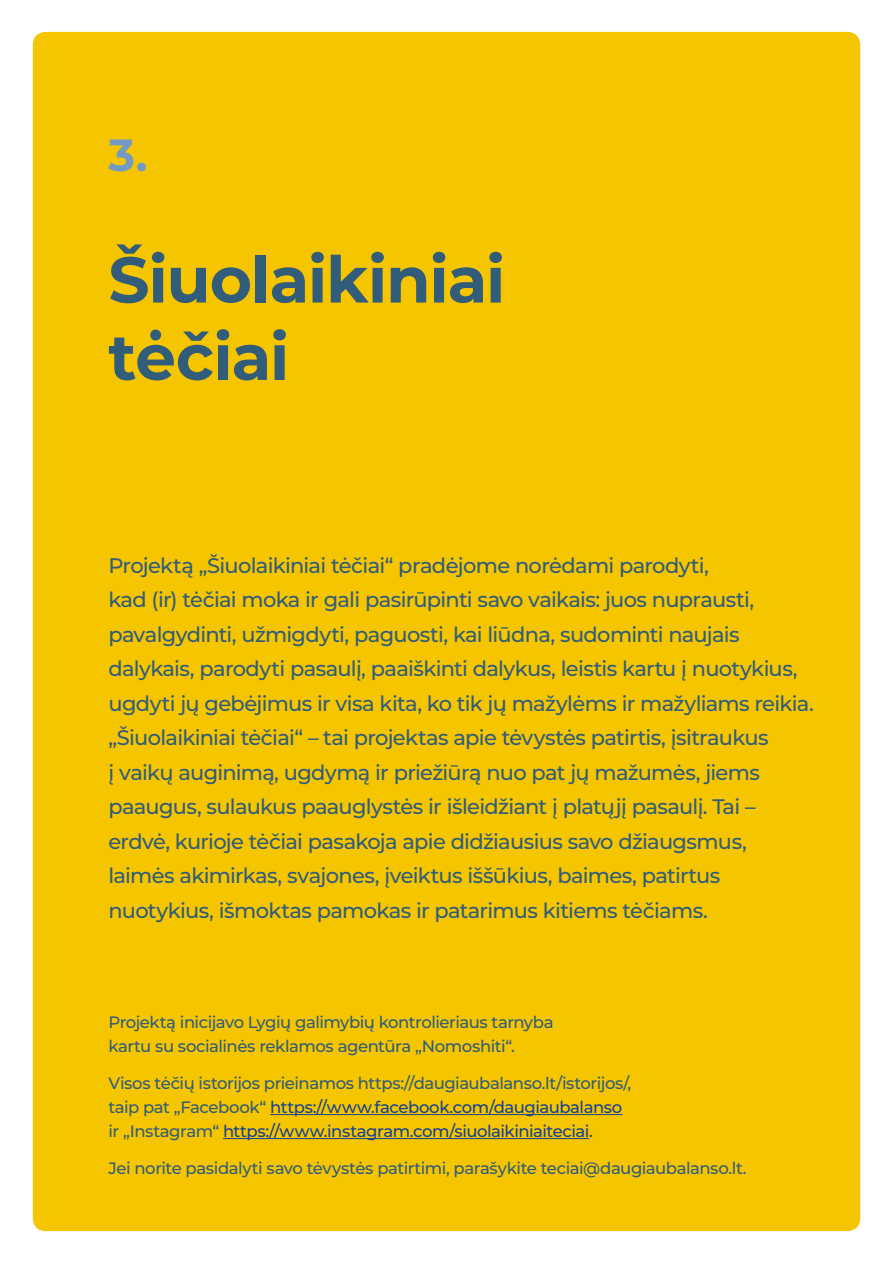
<style>
.page{position:relative;width:893px;height:1263px;background:#fff}
.page>*{position:absolute;margin:0;border:0;box-sizing:border-box;transform-origin:0 0}
.t1{font:700 64.5px/77.4px "Montserrat";letter-spacing:-.02em;color:#315c7a}
.t2{font:700 45px "Montserrat";color:#729ac4}
.t3{font:500 21px/34.5px "Montserrat";letter-spacing:-.035em;color:#315c7a}
.t4{font:500 16.5px/24px "Montserrat";letter-spacing:-.03em;color:#315c7a}
.s1{color:#164194}
.s2{color:#3a3938}
</style>
<div class="page">
<div style="left:33px;top:32px;width:827px;height:1199px;background:#f5c500;border-radius:13px"></div>
<hr style="left:270px;top:1114px;width:352px;height:1px;background:#164194">
<hr style="left:223px;top:1138px;width:366px;height:1px;background:#164194">
<h2 class="t2" style="left:108px;top:123px;width:41px">3.</h2>
<h1 class="t1" style="left:108px;top:238px;width:398px">Šiuolaikiniai tėčiai</h1>
<p class="t3" style="left:108px;top:547px;width:707px">Projektą „Šiuolaikiniai tėčiai“ pradėjome norėdami parodyti,<br>kad (ir) tėčiai moka ir gali pasirūpinti savo vaikais: juos nuprausti, pavalgydinti, užmigdyti, paguosti, kai liūdna, sudominti naujais dalykais, parodyti pasaulį, paaiškinti dalykus, leistis kartu į nuotykius, ugdyti jų gebėjimus ir visa kita, ko tik jų mažylėms ir mažyliams reikia. „Šiuolaikiniai tėčiai“ – tai projektas apie tėvystės patirtis, įsitraukus<br>į vaikų auginimą, ugdymą ir priežiūrą nuo pat jų mažumės, jiems paaugus, sulaukus paauglystės ir išleidžiant į platųjį pasaulį. Tai – erdvė, kurioje tėčiai pasakoja apie didžiausius savo džiaugsmus, laimės akimirkas, svajones, įveiktus iššūkius, baimes, patirtus nuotykius, išmoktas pamokas ir patarimus kitiems tėčiams.</p>
<p class="t4" style="left:108px;top:1010px;width:447px">Projektą inicijavo Lygių galimybių kontrolieriaus tarnyba kartu su socialinės reklamos agentūra „Nomoshiti“.</p>
<p class="t4" style="left:108px;top:1070px;width:524px">Visos tėčių istorijos prieinamos https://daugiaubalanso.lt/istorijos/, taip pat „Facebook“ <span class="s1">https://www.facebook.com/daugiaubalanso </span>ir „Instagram“ <span class="s1">https://www.instagram.com/siuolaikiniaiteciai</span><span class="s2">.</span></p>
<p class="t4" style="left:108px;top:1155px;width:640px">Jei norite pasidalyti savo tėvystės patirtimi, parašykite teciai@daugiaubalanso.lt.</p>
</div>
